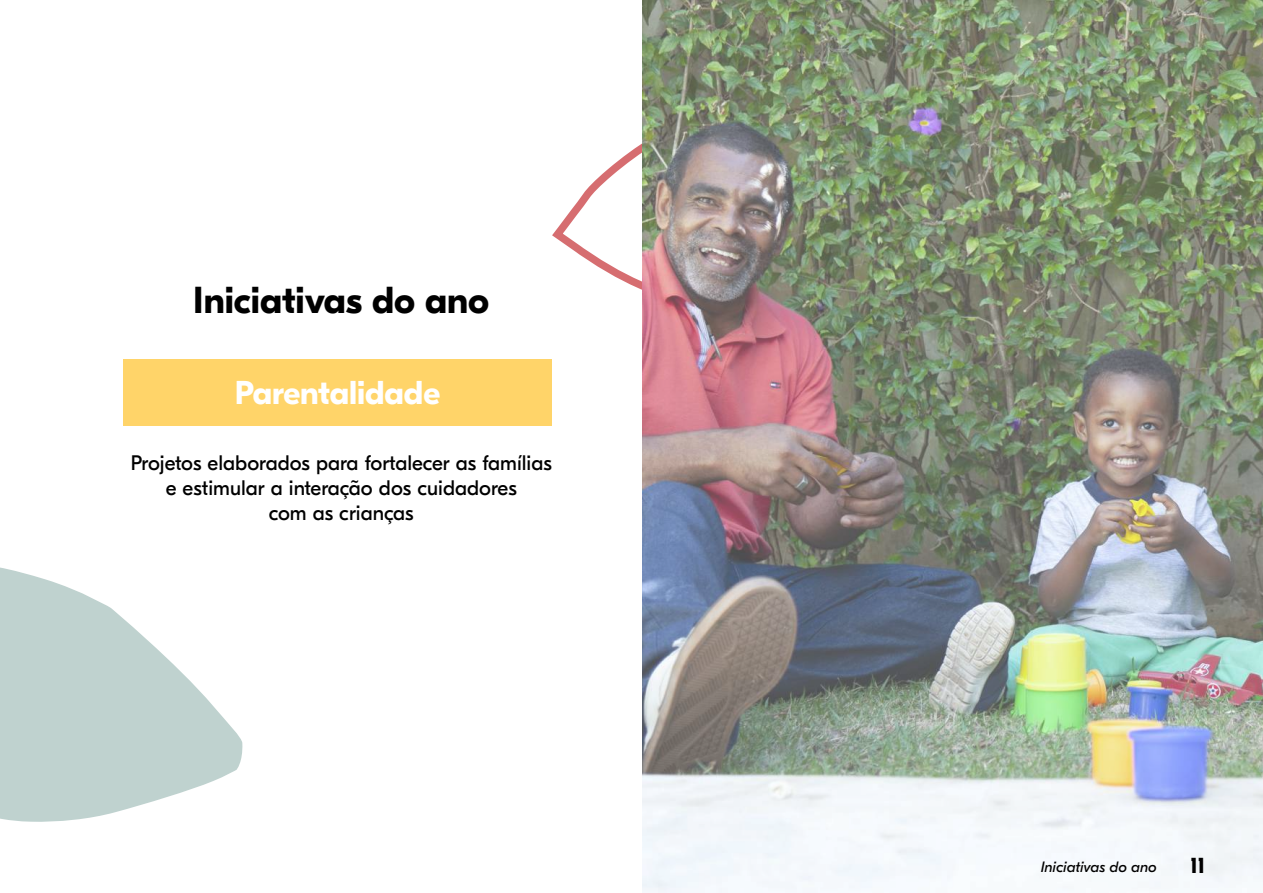
<style>
.page{position:relative;width:1263px;height:893px;background:#fff}
.page>*{position:absolute;margin:0;border:0;box-sizing:border-box;transform-origin:0 0}
.t1{font:700 37.5px "GT Eesti Display";color:#000}
.t2{font:700 33px "GT Eesti Display";color:#fff}
.t3{font:700 22.5px "GT Eesti Display";color:#000}
.t4{font:21px/25.2px "GT Eesti Display";color:#000;text-align:center}
.t5{font:italic 15px "GT Eesti Display";color:#000}
</style>
<div class="page">
<svg style="left:552px;top:143px;width:90px;height:147px"></svg>
<svg style="left:0;top:567px;width:243px;height:255px;fill:#bfd2cf"></svg>
<img style="left:642px;top:0;width:621px;height:893px">
<div style="left:123px;top:359px;width:429px;height:66px;background:#ffd469"></div>
<h1 class="t1" style="left:193px;top:279px;width:297px">Iniciativas do ano</h1>
<h2 class="t2" style="left:235px;top:375px;width:207px">Parentalidade</h2>
<p class="t4" style="left:131px;top:451px;width:423px">Projetos elaborados para fortalecer as famílias e estimular a interação dos cuidadores<br>com as crianças</p>
<p class="t5" style="left:1041px;top:859px;width:117px">Iniciativas do ano</p>
<p class="t3" style="left:1190px;top:853px;width:17px">11</p>
</div>
